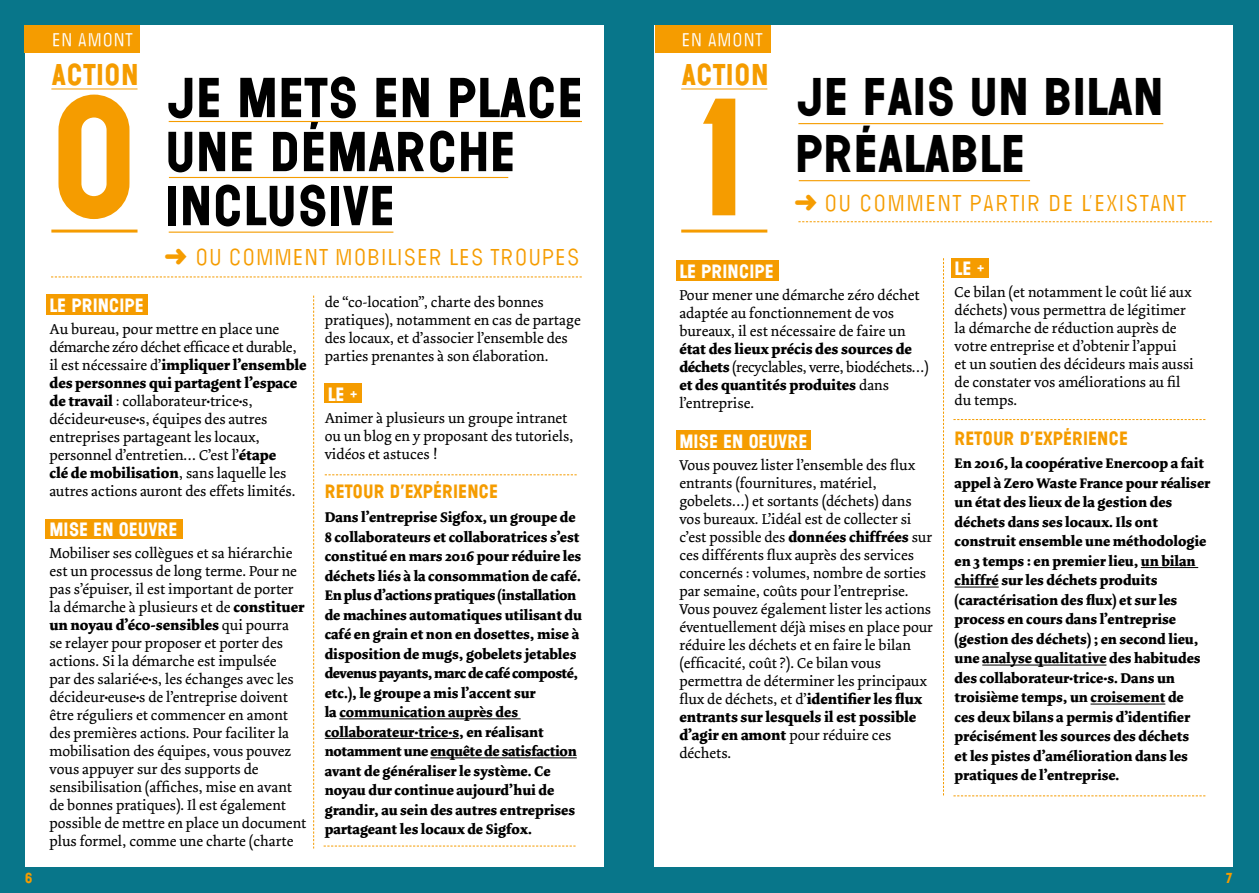
<style>
.page{position:relative;width:1259px;height:893px;background:#fff}
.page>*{position:absolute;margin:0;border:0;box-sizing:border-box;transform-origin:0 0}
.t1{font:156px "Wilma Base";color:#f59c00}
.t2{font:52.5px/54px "Wilma Base";color:#000}
.t3{font:49.5px/57px "Wilma Base";color:#000}
.t4{font:28.05px "Wilma Base";letter-spacing:.015em;color:#f59c00}
.t5{font:24px "Wilma Farcit A";letter-spacing:-.02em;color:#f59c00}
.t6{font:24px "Wilma Farcit A";color:#f59c00}
.t7{font:19.5px "Wilma Farcit A";letter-spacing:-.02em;color:#fff}
.t8{font:18px "Wilma Base";color:#fff}
.t9{font:18px "Wilma Base";color:#f59c00}
.t10{font:15px/18px "Dolly";color:#000}
.t11{font:700 15px/18px "Dolly";color:#000}
.t12{font:700 14.55px/19.5px "Dolly";color:#000}
.t13{font:13.5px "Wilma Base";color:#f59c00}
.s1{font-weight:700}
.s2{font-weight:400}
</style>
<div class="page">
<div style="left:0;top:0;width:629px;height:893px;background:#08768a"></div>
<div style="left:25px;top:26px;width:578px;height:841px;background:#fff"></div>
<div style="left:629px;top:0;width:630px;height:893px;background:#08768a"></div>
<div style="left:654px;top:26px;width:579px;height:841px;background:#fff"></div>
<hr style="left:681px;top:89px;width:86px;height:1px;background:#f59c00">
<hr style="left:681px;top:230px;width:86px;height:3px;background:#f59c00">
<hr style="left:799px;top:180px;width:231px;height:1px;background:#f59c00">
<hr style="left:798px;top:123px;width:365px;height:1px;background:#f59c00">
<div style="left:676px;top:260px;width:102px;height:21px;background:#f59c00"></div>
<div style="left:951px;top:258px;width:38px;height:19px;background:#f59c00"></div>
<div style="left:676px;top:431px;width:135px;height:19px;background:#f59c00"></div>
<div style="left:654px;top:26px;width:116px;height:27px;background:#f59c00"></div>
<svg style="left:953px;top:419px;width:252px;height:1px"></svg>
<svg style="left:953px;top:795px;width:252px;height:1px"></svg>
<svg style="left:798px;top:221px;width:413px;height:1px"></svg>
<svg style="left:943px;top:258px;width:1px;height:537px"></svg>
<hr style="left:1140px;top:567px;width:58px;height:1px;background:#000">
<hr style="left:954px;top:587px;width:44px;height:1px;background:#000">
<hr style="left:982px;top:665px;width:124px;height:1px;background:#000">
<hr style="left:1090px;top:704px;width:75px;height:1px;background:#000">
<hr style="left:51px;top:89px;width:86px;height:1px;background:#f59c00">
<hr style="left:51px;top:230px;width:86px;height:3px;background:#f59c00">
<hr style="left:169px;top:177px;width:339px;height:1px;background:#f59c00">
<hr style="left:169px;top:121px;width:413px;height:1px;background:#f59c00">
<hr style="left:169px;top:232px;width:224px;height:1px;background:#f59c00">
<div style="left:46px;top:294px;width:102px;height:21px;background:#f59c00"></div>
<div style="left:45px;top:519px;width:137px;height:20px;background:#f59c00"></div>
<div style="left:325px;top:383px;width:37px;height:20px;background:#f59c00"></div>
<div style="left:25px;top:26px;width:115px;height:27px;background:#f59c00"></div>
<svg style="left:324px;top:846px;width:251px;height:1px"></svg>
<svg style="left:51px;top:277px;width:531px;height:1px"></svg>
<svg style="left:313px;top:296px;width:1px;height:552px"></svg>
<hr style="left:339px;top:719px;width:181px;height:1px;background:#000">
<hr style="left:325px;top:738px;width:134px;height:1px;background:#000">
<hr style="left:430px;top:758px;width:147px;height:1px;background:#000">
<svg style="left:325px;top:474px;width:252px;height:1px"></svg>
<p class="t13" style="left:25px;top:869px;width:9px">6</p>
<h3 class="t7" style="left:51px;top:28px;width:84px">EN AMONT</h3>
<h3 class="t4" style="left:52px;top:57px;width:88px">ACTION</h3>
<h1 class="t1" style="left:48px;top:59px;width:93px">0</h1>
<h2 class="t2" style="left:165px;top:73px;width:420px">JE METS EN PLACE<br>UNE DÉMARCHE<br>INCLUSIVE</h2>
<h3 class="t5" style="left:195px;top:243px;width:387px">OU COMMENT MOBILISER LES TROUPES</h3>
<p class="t8" style="left:49px;top:294px;width:96px">LE PRINCIPE</p>
<p class="t10" style="left:49px;top:320px;width:259px">Au bureau, pour mettre en place une démarche zéro déchet efficace et durable, il est nécessaire d’<span class="s1">impliquer l’ensemble des personnes qui partagent l’espace de travail</span> : collaborateur•trice•s, décideur•euse•s, équipes des autres entreprises partageant les locaux, personnel d’entretien… C’est l’<span class="s1">étape<br>clé de mobilisation</span>, sans laquelle les autres actions auront des effets limités.</p>
<p class="t8" style="left:49px;top:518px;width:129px">MISE EN OEUVRE</p>
<p class="t10" style="left:49px;top:544px;width:258px">Mobiliser ses collègues et sa hiérarchie est un processus de long terme. Pour ne pas s’épuiser, il est important de porter la démarche à plusieurs et de <span class="s1">constituer un noyau d’éco-sensibles</span> qui pourra<br>se relayer pour proposer et porter des actions. Si la démarche est impulsée<br>par des salarié•e•s, les échanges avec les décideur•euse•s de l’entreprise doivent être réguliers et commencer en amont des premières actions. Pour faciliter la mobilisation des équipes, vous pouvez vous appuyer sur des supports de sensibilisation (affiches, mise en avant de bonnes pratiques). Il est également possible de mettre en place un document plus formel, comme une charte (charte</p>
<p class="t10" style="left:325px;top:293px;width:257px">de “co-location”, charte des bonnes pratiques), notamment en cas de partage des locaux, et d’associer l’ensemble des parties prenantes à son élaboration.</p>
<p class="t8" style="left:328px;top:382px;width:32px">LE +</p>
<p class="t10" style="left:325px;top:409px;width:250px">Animer à plusieurs un groupe intranet ou un blog en y proposant des tutoriels, vidéos et astuces !</p>
<p class="t9" style="left:325px;top:480px;width:175px">RETOUR D’EXPÉRIENCE</p>
<p class="t12" style="left:325px;top:508px;width:259px">Dans l’entreprise Sigfox, un groupe de 8 collaborateurs et collaboratrices s’est constitué en mars 2016 pour réduire les déchets liés à la consommation de café.<br>En plus d’actions pratiques (installation de machines automatiques utilisant du café en grain et non en dosettes, mise à disposition de mugs, gobelets jetables devenus payants, marc de café composté, etc.), le groupe a mis l’accent sur<br>la communication auprès des collaborateur•trice•s, en réalisant notamment une enquête de satisfaction avant de généraliser le système. Ce noyau dur continue aujourd’hui de grandir, au sein des autres entreprises partageant les locaux de Sigfox.</p>
<h3 class="t7" style="left:681px;top:28px;width:84px">EN AMONT</h3>
<h3 class="t4" style="left:681px;top:57px;width:88px">ACTION</h3>
<h1 class="t1" style="left:678px;top:59px;width:93px">1</h1>
<h3 class="t3" style="left:795px;top:71px;width:370px">JE FAIS UN BILAN<br>PRÉALABLE</h3>
<h3 class="t6" style="left:823px;top:190px;width:365px">OU COMMENT PARTIR DE L’EXISTANT</h3>
<p class="t8" style="left:679px;top:260px;width:96px">LE PRINCIPE</p>
<p class="t10" style="left:679px;top:286px;width:242px">Pour mener une démarche zéro déchet adaptée au fonctionnement de vos bureaux, il est nécessaire de faire un</p>
<p class="t11" style="left:679px;top:340px;width:251px">état des lieux précis des sources de déchets <span class="s2">(recyclables, verre, biodéchets…) </span>et des quantités produites <span class="s2">dans l’entreprise.</span></p>
<p class="t8" style="left:679px;top:429px;width:129px">MISE EN OEUVRE</p>
<p class="t10" style="left:679px;top:456px;width:255px">Vous pouvez lister l’ensemble des flux entrants (fournitures, matériel, gobelets…) et sortants (déchets) dans vos bureaux. L’idéal est de collecter si c’est possible des <span class="s1">données chiffrées</span> sur ces différents flux auprès des services concernés : volumes, nombre de sorties par semaine, coûts pour l’entreprise.<br>Vous pouvez également lister les actions éventuellement déjà mises en place pour réduire les déchets et en faire le bilan (efficacité, coût ?). Ce bilan vous permettra de déterminer les principaux flux de déchets, et d’<span class="s1">identifier les flux entrants sur lesquels il est possible d’agir en amont</span> pour réduire ces déchets.</p>
<p class="t8" style="left:954px;top:257px;width:32px">LE +</p>
<p class="t10" style="left:954px;top:283px;width:241px">Ce bilan (et notamment le coût lié aux déchets) vous permettra de légitimer la démarche de réduction auprès de votre entreprise et d’obtenir l’appui<br>et un soutien des décideurs mais aussi de constater vos améliorations au fil du temps.</p>
<p class="t9" style="left:954px;top:426px;width:175px">RETOUR D’EXPÉRIENCE</p>
<p class="t12" style="left:954px;top:454px;width:257px">En 2016, la coopérative Enercoop a fait appel à Zero Waste France pour réaliser un état des lieux de la gestion des déchets dans ses locaux. Ils ont construit ensemble une méthodologie en 3 temps : en premier lieu, un bilan chiffré sur les déchets produits (caractérisation des flux) et sur les process en cours dans l’entreprise (gestion des déchets) ; en second lieu, une analyse qualitative des habitudes des collaborateur•trice•s. Dans un troisième temps, un croisement de<br>ces deux bilans a permis d’identifier précisément les sources des déchets<br>et les pistes d’amélioration dans les pratiques de l’entreprise.</p>
<p class="t13" style="left:1225px;top:869px;width:9px">7</p>
</div>
